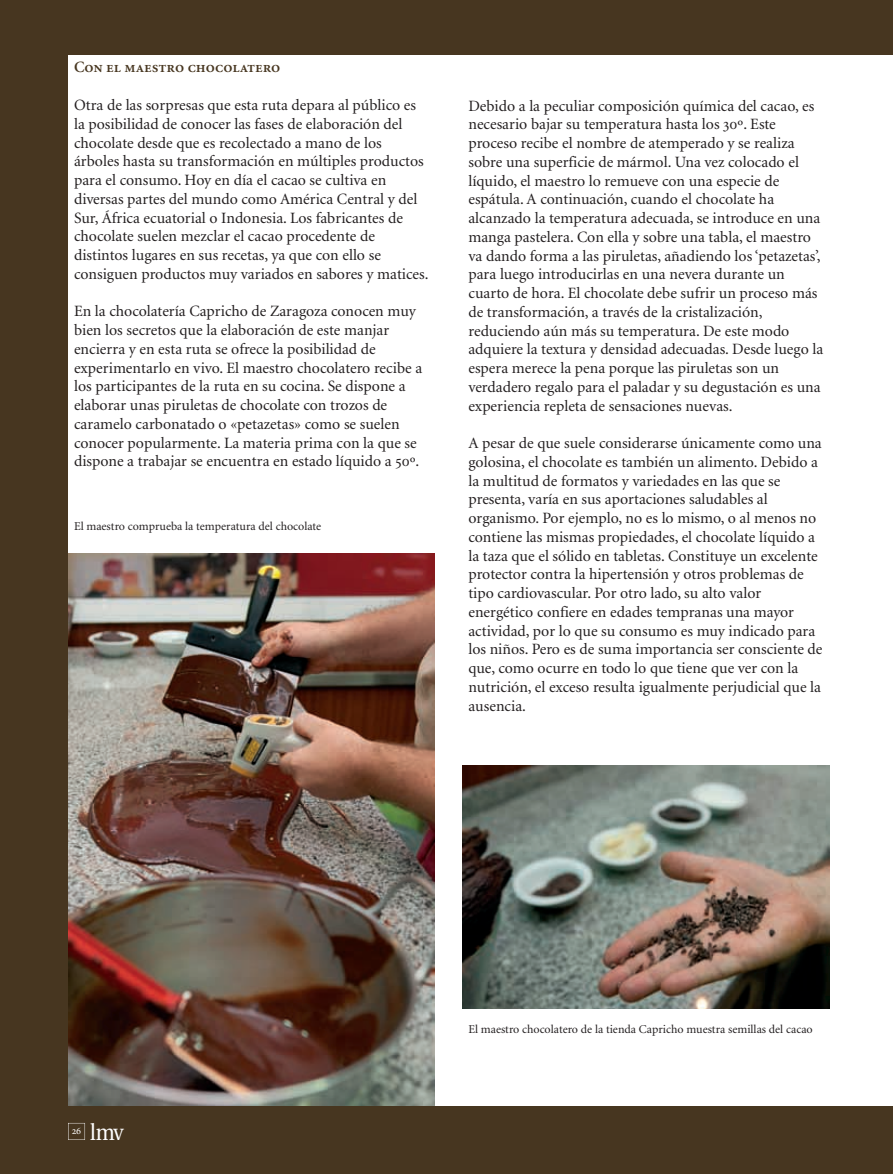
<style>
.page{position:relative;width:893px;height:1174px;background:#473620}
.page>*{position:absolute;margin:0;border:0;box-sizing:border-box;transform-origin:0 0}
.t1{font:22.95px "Utopia";color:#fff;scale:.9 1}
.t2{font:15.75px/18.8px "Minion";color:#231f20}
.t3{font:15.75px "Minion Semibold SC";color:#473620}
.t4{font:12px "Minion";color:#231f20}
.s1{font-family:"Minion Regular SC"}
</style>
<div class="page">
<div style="left:68px;top:55px;width:825px;height:1051px;background:#fff"></div>
<svg style="left:68px;top:1123px;width:17px;height:17px"></svg>
<img style="left:68px;top:553px;width:367px;height:553px">
<img style="left:462px;top:765px;width:367px;height:243px">
<p class="t3" style="left:74px;top:61px;width:208px">Con el maestro chocolatero</p>
<p class="t2" style="left:74px;top:97px;width:356px">Otra de las sorpresas que esta ruta depara al público es la posibilidad de conocer las fases de elaboración del chocolate desde que es recolectado a mano de los árboles hasta su transformación en múltiples productos para el consumo. Hoy en día el cacao se cultiva en diversas partes del mundo como América Central y del Sur, África ecuatorial o Indonesia. Los fabricantes de chocolate suelen mezclar el cacao procedente de distintos lugares en sus recetas, ya que con ello se consiguen productos muy variados en sabores y matices.</p>
<p class="t2" style="left:74px;top:303px;width:350px">En la chocolatería Capricho de Zaragoza conocen muy bien los secretos que la elaboración de este manjar encierra y en esta ruta se ofrece la posibilidad de experimentarlo en vivo. El maestro chocolatero recibe a los participantes de la ruta en su cocina. Se dispone a elaborar unas piruletas de chocolate con trozos de caramelo carbonatado o «petazetas» como se suelen conocer popularmente. La materia prima con la que se dispone a trabajar se encuentra en estado líquido a <span class="s1">50º</span>.</p>
<p class="t4" style="left:74px;top:521px;width:249px">El maestro comprueba la temperatura del chocolate</p>
<p class="t2" style="left:468px;top:98px;width:356px">Debido a la peculiar composición química del cacao, es necesario bajar su temperatura hasta los <span class="s1">30º</span>. Este proceso recibe el nombre de atemperado y se realiza sobre una superficie de mármol. Una vez colocado el líquido, el maestro lo remueve con una especie de espátula. A continuación, cuando el chocolate ha alcanzado la temperatura adecuada, se introduce en una manga pastelera. Con ella y sobre una tabla, el maestro va dando forma a las piruletas, añadiendo los ‘petazetas’, para luego introducirlas en una nevera durante un cuarto de hora. El chocolate debe sufrir un proceso más de transformación, a través de la cristalización, reduciendo aún más su temperatura. De este modo adquiere la textura y densidad adecuadas. Desde luego la espera merece la pena porque las piruletas son un verdadero regalo para el paladar y su degustación es una experiencia repleta de sensaciones nuevas.</p>
<p class="t2" style="left:468px;top:435px;width:356px">A pesar de que suele considerarse únicamente como una golosina, el chocolate es también un alimento. Debido a la multitud de formatos y variedades en las que se presenta, varía en sus aportaciones saludables al organismo. Por ejemplo, no es lo mismo, o al menos no contiene las mismas propiedades, el chocolate líquido a la taza que el sólido en tabletas. Constituye un excelente protector contra la hipertensión y otros problemas de tipo cardiovascular. Por otro lado, su alto valor energético confiere en edades tempranas una mayor actividad, por lo que su consumo es muy indicado para los niños. Pero es de suma importancia ser consciente de que, como ocurre en todo lo que tiene que ver con la nutrición, el exceso resulta igualmente perjudicial que la ausencia.</p>
<h1 class="t1" style="left:72px;top:1122px;width:59px"><sup>26</sup> lmv</h1>
<p class="t4" style="left:468px;top:1024px;width:346px">El maestro chocolatero de la tienda Capricho muestra semillas del cacao</p>
</div>
